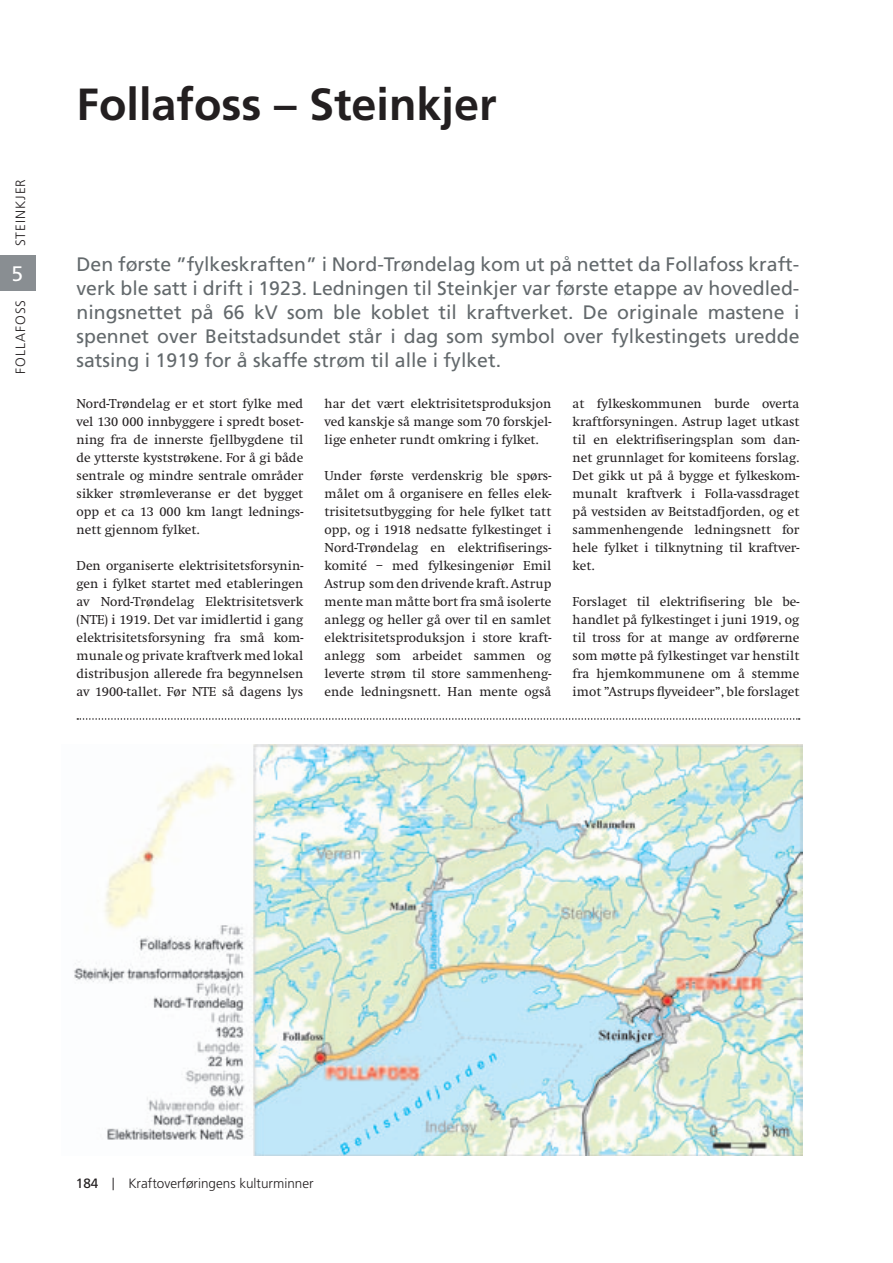
<style>
.page{position:relative;width:893px;height:1263px;background:#fff}
.page>*{position:absolute;margin:0;border:0;box-sizing:border-box;transform-origin:0 0}
.t1{font:700 45px "Frutiger";color:#231f20}
.t2{font:21px "Frutiger";color:#fff}
.t3{font:19.5px/24px "Frutiger";color:#63696c;text-align:justify}
.t4{font:13.5px/18px "Swift EF";color:#231f20;text-align:justify}
.t5{font:300 13.5px "Frutiger";color:#231f20}
.t6{font:300 13.5px "Frutiger";letter-spacing:.075em;color:#231f20}
.s1{font-weight:400}
.s2{font-size:16.35px}
</style>
<div class="page">
<div style="left:0;top:256px;width:35px;height:35px;background:#898e92"></div>
<img style="left:74px;top:744px;width:729px;height:412px">
<svg style="left:77px;top:718px;width:723px;height:2px"></svg>
<h1 class="t1" style="left:77px;top:78px;width:422px">Follafoss – Steinkjer</h1>
<p class="t6" style="left:13px;top:246px;width:69px;rotate:-90deg">STEINKJER</p>
<h2 class="t2" style="left:11px;top:262px;width:13px">5</h2>
<p class="t3" style="left:77px;top:252px;width:724px">Den første ”fylkeskraften” i Nord-Trøndelag kom ut på nettet da Follafoss kraft&shy;verk ble satt i drift i 1923. Ledningen til Steinkjer var første etappe av hovedled&shy;ningsnettet på 66 kV som ble koblet til kraftverket. De originale mastene i spennet over Beitstadsundet står i dag som symbol over fylkestingets uredde satsing i 1919 for å skaffe strøm til alle i fylket.</p>
<p class="t6" style="left:13px;top:374px;width:76px;rotate:-90deg">FOLLAFOSS</p>
<p class="t4" style="left:77px;top:395px;width:228px">Nord-Trøndelag er et stort fylke med vel 130 000 innbyggere i spredt boset&shy;ning fra de innerste fjellbygdene til de ytterste kyststrøkene. For å gi både sentrale og mindre sentrale områder sikker strømleveranse er det bygget opp et ca 13 000 km langt lednings&shy;nett gjennom fylket.</p>
<p class="t4" style="left:77px;top:556px;width:228px">Den organiserte elektrisitetsforsynin&shy;gen i fylket startet med etableringen av Nord-Trøndelag Elektrisitetsverk (NTE) i 1919. Det var imidlertid i gang elektrisitetsforsyning fra små kom&shy;munale og private kraftverk med lokal distribusjon allerede fra begynnelsen av 1900-tallet. Før NTE så dagens lys</p>
<p class="t4" style="left:325px;top:394px;width:228px">har det vært elektrisitetsproduksjon ved kanskje så mange som 70 forskjel&shy;lige enheter rundt omkring i fylket.</p>
<p class="t4" style="left:325px;top:466px;width:228px">Under første verdenskrig ble spørs&shy;målet om å organisere en felles elek&shy;trisitetsutbygging for hele fylket tatt opp, og i 1918 nedsatte fylkestinget i Nord-Trøndelag en elektrifiserings&shy;komité – med fylkesingeniør Emil Astrup som den drivende kraft. Astrup mente man måtte bort fra små isolerte anlegg og heller gå over til en samlet elektrisitetsproduksjon i store kraft&shy;anlegg som arbeidet sammen og leverte strøm til store sammenheng&shy;ende ledningsnett. Han mente også</p>
<p class="t4" style="left:573px;top:394px;width:228px">at fylkeskommunen burde overta kraftforsyningen. Astrup laget utkast til en elektrifiseringsplan som dan&shy;net grunnlaget for komiteens forslag.<br>Det gikk ut på å bygge et fylkeskom&shy;munalt kraftverk i Folla-vassdraget på vestsiden av Beitstadfjorden, og et sammenhengende ledningsnett for hele fylket i tilknytning til kraftver&shy;ket.</p>
<p class="t4" style="left:573px;top:592px;width:228px">Forslaget til elektrifisering ble be&shy;handlet på fylkestinget i juni 1919, og til tross for at mange av ordførerne som møtte på fylkestinget var henstilt fra hjemkommunene om å stemme imot ”Astrups flyveideer”, ble forslaget</p>
<p class="t5" style="left:76px;top:1176px;width:239px"><span class="s1">184</span> <span class="s2">|</span> Kraftoverføringens kulturminner</p>
</div>
